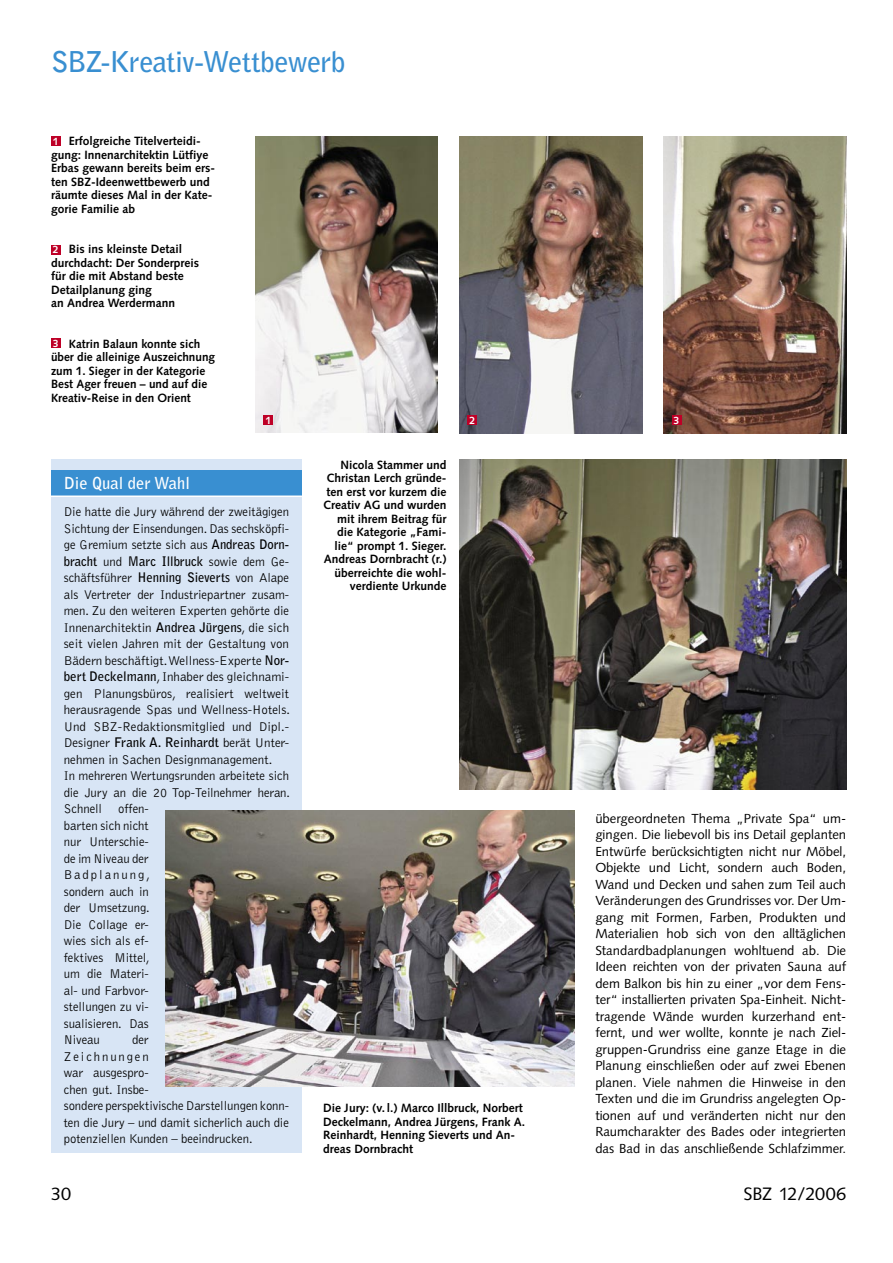
<style>
.page{position:relative;width:893px;height:1263px;background:#fff}
.page>*{position:absolute;margin:0;border:0;box-sizing:border-box;transform-origin:0 0}
.SBZ_00-Rubriken{font:700 28.5px "Bell Gothic Std";letter-spacing:-.025em;color:#398fd1}
.t1{font:18px "Syntax LT Std";color:#000}
.SBZ_16-Kasten-Headline{font:700 16.5px "Bell Gothic Std";color:#fff}
.SBZ_17-Kasten-Text{font:300 13.2px/16.5px "Bell Gothic Std";letter-spacing:-.005em;color:#000}
.SBZ_05-Grundtext{font:13.2px/16.5px "Syntax LT Std";color:#000;text-align:justify}
.SBZ_12-Bildunterschrift{font:700 12px/13.5px "Syntax LT Std";color:#000}
.SBZ_12-Bildunterschrift-2{font:700 10.5px "Syntax LT Std";color:#fff}
.s1{font-weight:700}
</style>
<div class="page">
<img style="left:459px;top:460px;width:387px;height:330px">
<img style="left:255px;top:136px;width:183px;height:297px">
<img style="left:459px;top:136px;width:183px;height:297px">
<img style="left:663px;top:136px;width:183px;height:297px">
<div style="left:264px;top:415px;width:9px;height:10px;background:#be0027"></div>
<div style="left:468px;top:415px;width:9px;height:10px;background:#be0027"></div>
<div style="left:51px;top:137px;width:9px;height:9px;background:#be0027"></div>
<div style="left:51px;top:245px;width:9px;height:9px;background:#be0027"></div>
<div style="left:51px;top:338px;width:9px;height:10px;background:#be0027"></div>
<div style="left:51px;top:460px;width:251px;height:692px;background:#d8e5f5"></div>
<div style="left:51px;top:470px;width:251px;height:26px;background:#398fd1"></div>
<hr style="left:51px;top:495px;width:251px;height:2px;background:#fff">
<img style="left:166px;top:811px;width:408px;height:276px">
<div style="left:672px;top:415px;width:9px;height:10px;background:#be0027"></div>
<p class="SBZ_00-Rubriken" style="left:51px;top:45px;width:296px">SBZ-Kreativ-Wettbewerb</p>
<p class="SBZ_12-Bildunterschrift" style="left:51px;top:134px;width:165px;text-indent:18px">Erfolgreiche Titelverteidi&shy;gung: Innenarchitektin Lütfiye<br>Erbas gewann bereits beim ers&shy;ten SBZ-Ideenwettbewerb und räumte dieses Mal in der Kate&shy;gorie Familie ab</p>
<p class="SBZ_12-Bildunterschrift" style="left:51px;top:242px;width:150px;text-indent:18px">Bis ins kleinste Detail durchdacht: Der Sonderpreis für die mit Abstand beste<br>Detailplanung ging<br>an Andrea Werdermann</p>
<p class="SBZ_12-Bildunterschrift" style="left:51px;top:337px;width:166px;text-indent:18px">Katrin Balaun konnte sich über die alleinige Auszeichnung zum 1. Sieger in der Kategorie<br>Best Ager freuen – und auf die<br>Kreativ-Reise in den Orient</p>
<p class="SBZ_12-Bildunterschrift-2" style="left:53px;top:135px;width:7px">1</p>
<p class="SBZ_12-Bildunterschrift-2" style="left:53px;top:244px;width:7px">2</p>
<p class="SBZ_12-Bildunterschrift-2" style="left:53px;top:337px;width:7px">3</p>
<p class="SBZ_12-Bildunterschrift-2" style="left:265px;top:414px;width:7px">1</p>
<p class="SBZ_12-Bildunterschrift-2" style="left:469px;top:414px;width:7px">2</p>
<p class="SBZ_16-Kasten-Headline" style="left:64px;top:473px;width:128px">Die Qual der Wahl</p>
<p class="SBZ_17-Kasten-Text" style="left:64px;top:504px;width:228px;text-align:justify">Die hatte die Jury während der zweitägigen Sichtung der Einsendungen. Das sechsköpfi&shy;ge Gremium setzte sich aus <span class="s1">Andreas Dorn&shy;bracht</span> und <span class="s1">Marc Illbruck</span> sowie dem Ge&shy;schäftsführer <span class="s1">Henning Sieverts</span> von Alape als Vertreter der Industriepartner zusam&shy;men. Zu den weiteren Experten gehörte die Innenarchitektin <span class="s1">Andrea Jürgens</span>, die sich seit vielen Jahren mit der Gestaltung von Bädern beschäftigt. Wellness-Experte <span class="s1">Nor&shy;bert Deckelmann</span>, Inhaber des gleichnami&shy;gen Planungsbüros, realisiert weltweit herausragende Spas und Wellness-Hotels.<br>Und SBZ-Redaktionsmitglied und Dipl.- Designer <span class="s1">Frank A. Reinhardt</span> berät Unter&shy;nehmen in Sachen Designmanagement.</p>
<p class="SBZ_17-Kasten-Text" style="left:64px;top:768px;width:228px">In mehreren Wertungsrunden arbeitete sich die Jury an die 20 Top-Teilnehmer heran.<br>Schnell offen-<br>barten sich nicht<br>nur Unterschie-<br>de im Niveau der<br>Badplanung,<br>sondern auch in<br>der Umsetzung.<br>Die Collage er-<br>wies sich als ef-<br>fektives Mittel,<br>um die Materi-<br>al- und Farbvor-<br>stellungen zu vi-<br>sualisieren. Das<br>Niveau</p>
<p class="SBZ_17-Kasten-Text" style="left:64px;top:1032px;width:227px;text-indent:68px">der<br>Zeichnungen<br>war ausgespro-<br>chen gut. Insbe-<br>sondere perspektivische Darstellungen konn&shy;ten die Jury – und damit sicherlich auch die potenziellen Kunden – beeindrucken.</p>
<p class="SBZ_12-Bildunterschrift" style="left:323px;top:458px;width:125px;text-align:right">Nicola Stammer und<br>Christan Lerch gründe&shy;ten erst vor kurzem die<br>Creativ AG und wurden mit ihrem Beitrag für die Kategorie „Fami&shy;lie“ prompt 1. Sieger.<br>Andreas Dornbracht (r.) überreichte die wohl&shy;verdiente Urkunde</p>
<p class="SBZ_12-Bildunterschrift" style="left:323px;top:1101px;width:204px">Die Jury: (v. l.) Marco Illbruck, Norbert Deckelmann, Andrea Jürgens, Frank A.<br>Reinhardt, Henning Sieverts und An&shy;dreas Dornbracht</p>
<p class="SBZ_12-Bildunterschrift-2" style="left:674px;top:414px;width:7px">3</p>
<p class="SBZ_05-Grundtext" style="left:595px;top:810px;width:252px">übergeordneten Thema „Private Spa“ um&shy;gingen. Die liebevoll bis ins Detail geplanten Entwürfe berücksichtigten nicht nur Möbel, Objekte und Licht, sondern auch Boden, Wand und Decken und sahen zum Teil auch Veränderungen des Grundrisses vor. Der Um&shy;gang mit Formen, Farben, Produkten und Materialien hob sich von den alltäglichen Standardbadplanungen wohltuend ab. Die Ideen reichten von der privaten Sauna auf dem Balkon bis hin zu einer „vor dem Fens&shy;ter“ installierten privaten Spa-Einheit. Nicht&shy;tragende Wände wurden kurzerhand ent&shy;fernt, und wer wollte, konnte je nach Ziel&shy;gruppen-Grundriss eine ganze Etage in die Planung einschließen oder auf zwei Ebenen planen. Viele nahmen die Hinweise in den Texten und die im Grundriss angelegten Op&shy;tionen auf und veränderten nicht nur den Raumcharakter des Bades oder integrierten das Bad in das anschließende Schlafzimmer.</p>
<h2 class="t1" style="left:51px;top:1183px;width:21px">30</h2>
<h2 class="t1" style="left:743px;top:1183px;width:104px">SBZ 12/2006</h2>
</div>
